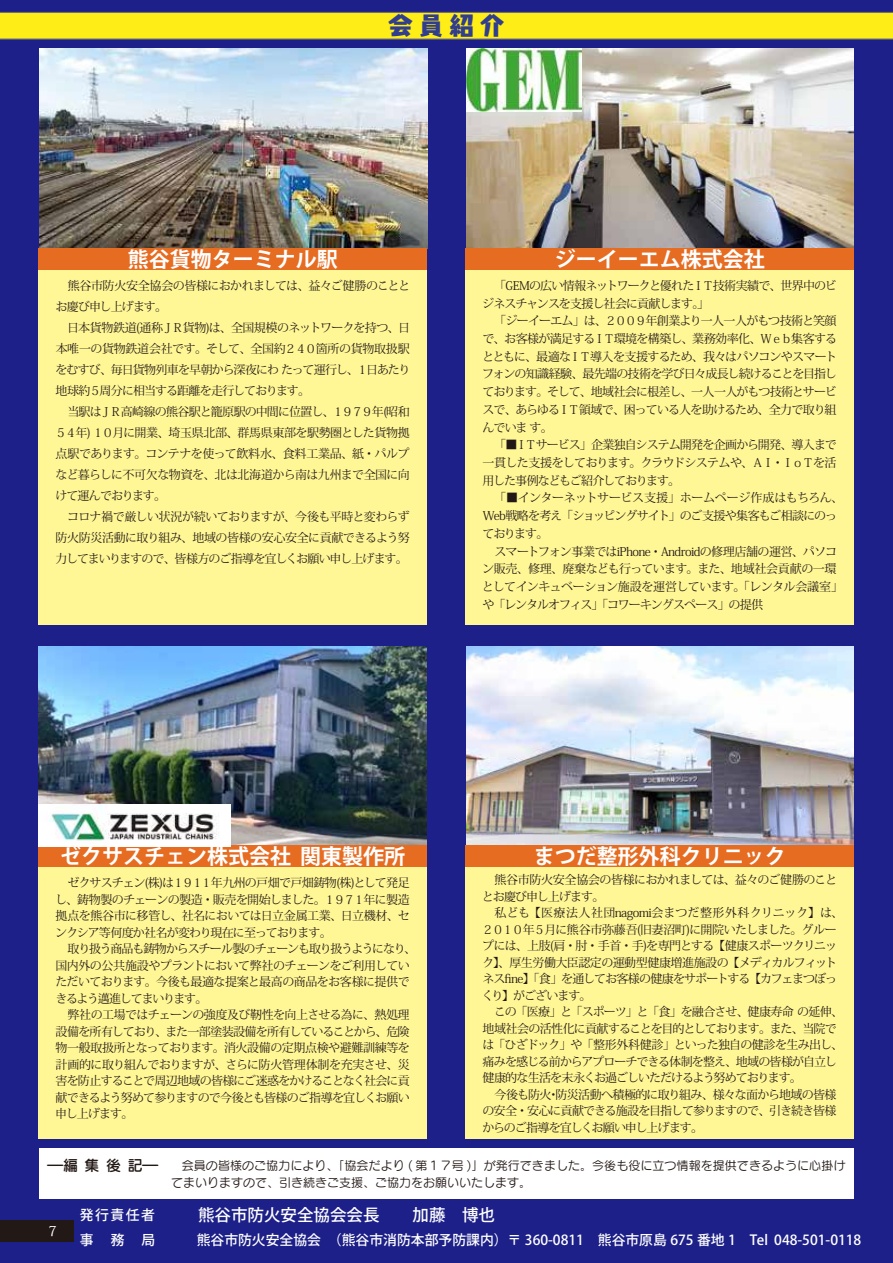
<style>
.page{position:relative;width:893px;height:1263px;background:#1d2088}
.page>*{position:absolute;margin:0;border:0;box-sizing:border-box;transform-origin:0 0}
.t1{font:25.5px "Kurokane Std EB";color:#313e8e}
.t2{font:700 21px "Koz Go Pro";color:#fff}
.t3{font:500 16.5px "Koz Go Pro";color:#fff}
.t4{font:500 13.8px "Koz Go Pro";color:#fff}
.t5{font:13.8px "Koz Min Pro";color:#fff}
.t6{font:12px/16.5px "Koz Min Pro";letter-spacing:-.065em;color:#221815;text-align:justify}
.t7{font:12px/16.5px "Seurat Pro M";letter-spacing:.005em;color:#221815}
.t8{font:12px/21px "Koz Min Pro";letter-spacing:-.045em;color:#221815}
.s1{font-family:"Seurat Pro DB";font-size:15px}
.s2{font-size:13.8px}
</style>
<div class="page">
<div style="left:39px;top:1148px;width:815px;height:50px;background:#fff"></div>
<div style="left:38px;top:266px;width:389px;height:359px;background:#fff796"></div>
<div style="left:38px;top:863px;width:389px;height:275px;background:#fff796"></div>
<div style="left:465px;top:266px;width:389px;height:359px;background:#fff796"></div>
<div style="left:465px;top:863px;width:389px;height:275px;background:#fff796"></div>
<img style="left:39px;top:49px;width:388px;height:199px">
<img style="left:38px;top:646px;width:388px;height:199px">
<img style="left:466px;top:49px;width:387px;height:199px">
<img style="left:466px;top:646px;width:387px;height:199px">
<div style="left:38px;top:248px;width:389px;height:21px;background:#e66c22"></div>
<div style="left:38px;top:845px;width:389px;height:21px;background:#e66c22"></div>
<div style="left:465px;top:248px;width:389px;height:21px;background:#e66c22"></div>
<div style="left:465px;top:845px;width:389px;height:21px;background:#e66c22"></div>
<svg style="left:0;top:12px;width:893px;height:28px;background:#f1e020"></svg>
<img style="left:38px;top:805px;width:193px;height:41px">
<img style="left:466px;top:49px;width:116px;height:62px">
<div style="left:0;top:1220px;width:74px;height:22px;background:#221815"></div>
<h1 class="t1" style="left:388px;top:6px;width:119px">会員紹介</h1>
<h2 class="t2" style="left:128px;top:245px;width:211px">熊谷貨物ターミナル駅</h2>
<h2 class="t2" style="left:555px;top:245px;width:211px">ジーイーエム株式会社</h2>
<p class="t8" style="left:55px;top:275px;width:356px;text-indent:12px">熊谷市防火安全協会の皆様におかれましては、益々ご健勝のこととお慶び申し上げます。</p>
<p class="t6" style="left:55px;top:317px;width:356px;line-height:21px;text-indent:12px">日本貨物鉄道(通称ＪＲ貨物)は、全国規模のネットワークを持つ、日本唯一の貨物鉄道会社です。そして、全国約２４０箇所の貨物取扱駅をむすび、毎日貨物列車を早朝から深夜にわ たって運行し、１日あたり地球約５周分に相当する距離を走行しております。</p>
<p class="t6" style="left:55px;top:401px;width:357px;line-height:21px;text-indent:13px">当駅はＪＲ高崎線の熊谷駅と籠原駅の中間に位置し、１９７９年(昭和５４年)１０月に開業、埼玉県北部、群馬県東部を駅勢圏とした貨物拠点駅であります。コンテナを使って飲料水、食料工業品、紙・パルプなど暮らしに不可欠な物資を、北は北海道から南は九州まで全国に向けて運んでおります。</p>
<p class="t6" style="left:55px;top:506px;width:356px;line-height:21px;text-indent:12px">コロナ禍で厳しい状況が続いておりますが、今後も平時と変わらず防火防災活動に取り組み、地域の皆様の安心安全に貢献できるよう努力してまいりますので、皆様方のご指導を宜しくお願い申し上げます。</p>
<p class="t6" style="left:482px;top:276px;width:356px;line-height:17.7px;text-indent:12px">「GEMの広い情報ネットワークと優れたＩＴ技術実績で、世界中のビジネスチャンスを支援し社会に貢献します。」</p>
<p class="t6" style="left:482px;top:312px;width:357px;line-height:17.7px;text-indent:12px">「ジーイーエム」は、２００９年創業より一人一人がもつ技術と笑顔で、お客様が満足するＩＴ環境を構築し、業務効率化、Ｗｅｂ集客するとともに、最適なＩＴ導入を支援するため、我々はパソコンやスマートフォンの知識経験、最先端の技術を学び日々成長し続けることを目指しております。そして、地域社会に根差し、一人一人がもつ技術とサービスで、あらゆるＩＴ領域で、困っている人を助けるため、全力で取り組んでいま す。</p>
<p class="t6" style="left:483px;top:436px;width:356px;line-height:17.7px;text-indent:12px">「■ＩＴサービス」企業独自システム開発を企画から開発、導入まで一貫した支援をしております。クラウドシステムや、ＡＩ・ＩｏＴを活用した事例などもご紹介しております。</p>
<p class="t6" style="left:482px;top:489px;width:362px;line-height:17.7px;text-align:left;text-indent:12px">「■インターネットサービス支援」ホームページ作成はもちろん、<br>Web戦略を考え「ショッピングサイト」のご支援や集客もご相談にのっております。</p>
<p class="t6" style="left:482px;top:542px;width:362px;line-height:17.7px;text-align:left;text-indent:12px">スマートフォン事業ではiPhone・Androidの修理店舗の運営、パソコン販売、修理、廃棄なども行っています。また、地域社会貢献の一環としてインキュベーション施設を運営しています。「レンタル会議室」や「レンタルオフィス」「コワーキングスペース」の提供</p>
<h2 class="t2" style="left:60px;top:843px;width:347px">ゼクサスチェン株式会社 関東製作所</h2>
<p class="t6" style="left:55px;top:874px;width:356px;text-indent:12px">ゼクサスチェン(株)は１９１１年九州の戸畑で戸畑鋳物(株)として発足し、鋳物製のチェーンの製造・販売を開始しました。１９７１年に製造拠点を熊谷市に移管し、社名においては日立金属工業、日立機材、センクシア等何度か社名が変わり現在に至っております。</p>
<p class="t6" style="left:55px;top:940px;width:362px;text-align:left;text-indent:12px">取り扱う商品も鋳物からスチール製のチェーンも取り扱うようになり、国内外の公共施設やプラントにおいて弊社のチェーンをご利用していただいております。今後も最適な提案と最高の商品をお客様に提供できるよう邁進してまいります。</p>
<p class="t6" style="left:55px;top:1006px;width:356px;text-indent:12px">弊社の工場ではチェーンの強度及び靭性を向上させる為に、熱処理設備を所有しており、また一部塗装設備を所有していることから、危険物一般取扱所となっております。消火設備の定期点検や避難訓練等を計画的に取り組んでおりますが、さらに防火管理体制を充実させ、災害を防止することで周辺地域の皆様にご迷惑をかけることなく社会に貢献できるよう努めて参りますので今後とも皆様のご指導を宜しくお願い申し上げます。</p>
<h2 class="t2" style="left:534px;top:843px;width:254px">まつだ整形外科クリニック</h2>
<p class="t6" style="left:482px;top:871px;width:357px;text-indent:13px">熊谷市防火安全協会の皆様におかれましては、益々のご健勝のこととお慶び申し上げます。</p>
<p class="t6" style="left:482px;top:904px;width:363px;text-align:left;text-indent:13px">私ども【医療法人社団nagomi会まつだ整形外科クリニック】は、２０１０年５月に熊谷市弥藤吾(旧妻沼町)に開院いたしました。グループには、上肢(肩・肘・手首・手)を専門とする【健康スポーツクリニック】、厚生労働大臣認定の運動型健康増進施設の【メディカルフィットネスfine】「食」を通してお客様の健康をサポートする【カフェまつぼっくり】がございます。</p>
<p class="t6" style="left:482px;top:1003px;width:362px;text-align:left;text-indent:12px">この「医療」と「スポーツ」と「食」を融合させ、健康寿命 の延伸、地域社会の活性化に貢献することを目的としております。また、当院では「ひざドック」や「整形外科健診」といった独自の健診を生み出し、痛みを感じる前からアプローチできる体制を整え、地域の皆様が自立し健康的な生活を末永くお過ごしいただけるよう努めております。</p>
<p class="t6" style="left:482px;top:1086px;width:356px;text-indent:12px">今後も防火･防災活動へ積極的に取り組み、様々な面から地域の皆様の安全・安心に貢献できる施設を目指して参りますので、引き続き皆様からのご指導を宜しくお願い申し上げます。</p>
<p class="t7" style="left:171px;top:1157px;width:676px;text-indent:-123px"><span class="s1">―編 集 後 記―</span>　　会員の皆様のご協力により、「協会だより ( 第１７号 )」が発行できました。今後も役に立つ情報を提供できるように心掛けてまいりますので、引き続きご支援、ご協力をお願いいたします。</p>
<p class="t5" style="left:48px;top:1221px;width:10px">7</p>
<h3 class="t3" style="left:80px;top:1205px;width:417px"><span class="s2">発行責任者　　　</span>熊谷市防火安全協会会長　　加藤　博也</h3>
<p class="t4" style="left:80px;top:1230px;width:783px">事 　務 　局　　　熊谷市防火安全協会　（熊谷市消防本部予防課内）〒 360-0811　熊谷市原島 675 番地 1　Tel 048-501-0118</p>
</div>
